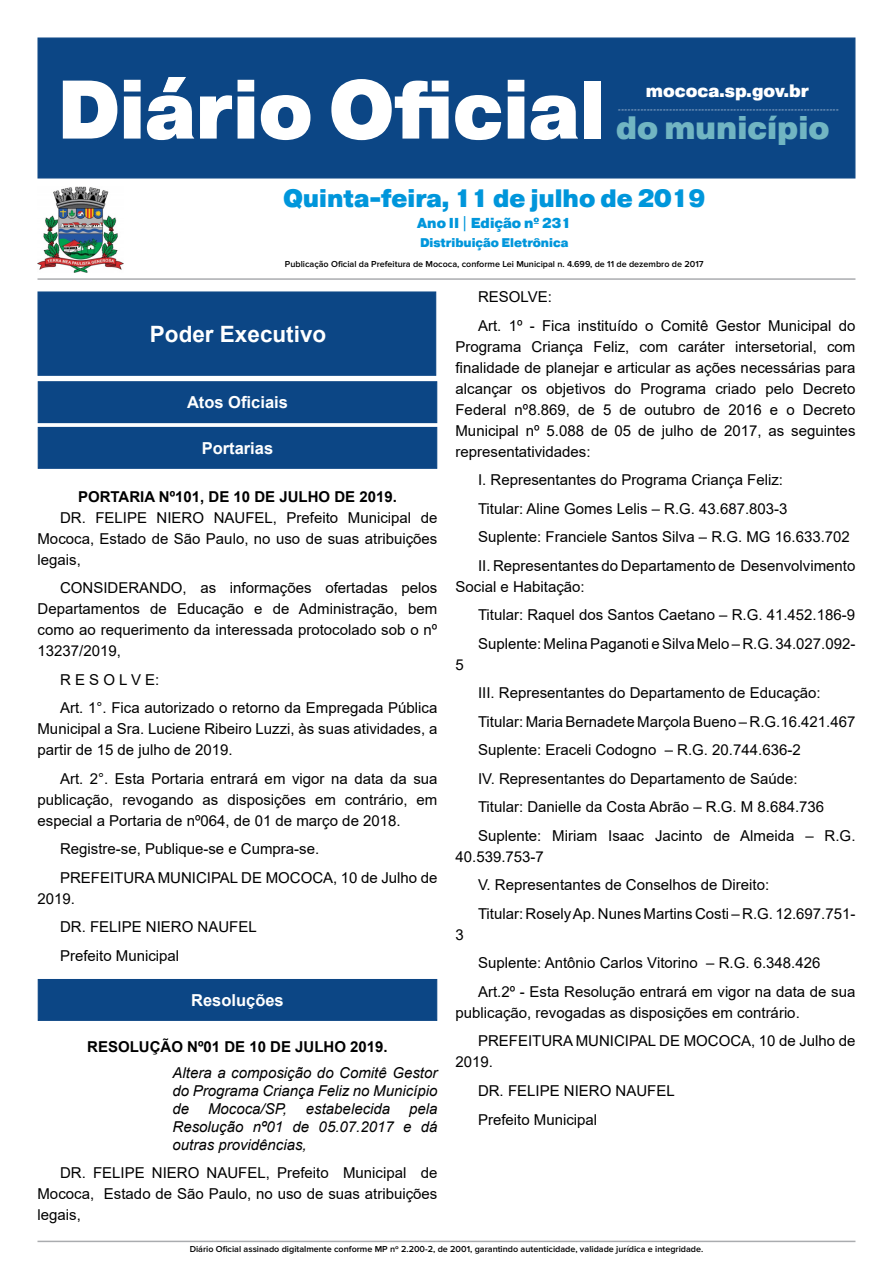
<style>
.page{position:relative;width:893px;height:1263px;background:#fff}
.page>*{position:absolute;margin:0;border:0;box-sizing:border-box;transform-origin:0 0}
.t1{font:900 82.8px "Pragmatica Ext";color:#fff;scale:.83 1}
.t2{font:900 32.4px "Pragmatica Ext";color:#71b5c2;scale:.83 1}
.t3{font:900 25.2px "Pragmatica Ext";color:#0096db;scale:.83 1}
.t4{font:700 22.5px "Arial";color:#fff}
.t5{font:900 18px "Pragmatica Ext";color:#fff;scale:.83 1}
.t6{font:700 16.5px "Arial";color:#fff}
._2_-_Corpo{font:15px/21px "Arial";color:#000;text-align:justify}
._3_-_Ementa{font:italic 15px/18px "Arial";color:#000;text-align:justify}
._1_-_Cabeçalho{font:700 15px "Arial";color:#000}
.t7{font:900 14.4px "Pragmatica Ext";color:#0096db;scale:.83 1}
.t8{font:900 12.6px "Pragmatica Ext";color:#0096db;scale:.83 1}
.t9{font:600 9px "Proxima Nova";color:#000}
.t10{font:9px "Minion Pro";color:#fff}
</style>
<div class="page">
<div style="left:38px;top:38px;width:817px;height:140px;background:#0c4685"></div>
<hr style="left:38px;top:278px;width:817px;height:2px;background:#aaacaf">
<svg style="left:163px;top:77px;width:23px;height:15px"></svg>
<hr style="left:37px;top:1241px;width:818px;height:1px;background:#aaacaf">
<img style="left:38px;top:186px;width:86px;height:87px">
<div style="left:38px;top:291px;width:398px;height:85px;background:#0c4685;border:1px solid #0c4685"></div>
<div style="left:38px;top:381px;width:399px;height:42px;background:#0c4685;border:1px solid #0c4685"></div>
<div style="left:38px;top:427px;width:399px;height:42px;background:#0c4685;border:1px solid #0c4685"></div>
<div style="left:38px;top:979px;width:399px;height:42px;background:#0c4685;border:1px solid #0c4685"></div>
<h1 class="t1" style="left:57px;top:55px;width:662px">Diário Oficial</h1>
<p class="t5" style="left:646px;top:79px;width:198px">mococa.sp.gov.br</p>
<p class="t10" style="left:618px;top:103px;width:223px">---------------------------------------------------------------------</p>
<h2 class="t2" style="left:616px;top:107px;width:259px">do município</h2>
<h3 class="t3" style="left:283px;top:182px;width:510px">Quinta-feira, 11 de julho de 2019</h3>
<p class="t7" style="left:417px;top:214px;width:187px">Ano II | Edição nº 231</p>
<p class="t9" style="left:285px;top:259px;width:420px">Publicação Oficial da Prefeitura de Mococa, conforme Lei Municipal n. 4.699, de 11 de dezembro de 2017</p>
<p class="t8" style="left:420px;top:234px;width:180px">Distribuição Eletrônica</p>
<p class="t4" style="left:150px;top:318px;width:178px">Poder Executivo</p>
<p class="t6" style="left:187px;top:391px;width:102px">Atos Oficiais</p>
<p class="t6" style="left:202px;top:436px;width:73px">Portarias</p>
<p class="_1_-_Cabeçalho" style="left:78px;top:486px;width:320px">PORTARIA Nº101, DE 10 DE JULHO DE 2019.</p>
<p class="_2_-_Corpo" style="left:38px;top:507px;width:401px;text-indent:22px">DR. FELIPE NIERO NAUFEL, Prefeito Municipal de Mococa, Estado de São Paulo, no uso de suas atribuições legais,</p>
<p class="_2_-_Corpo" style="left:38px;top:577px;width:401px;text-indent:22px">CONSIDERANDO, as informações ofertadas pelos Departamentos de Educação e de Administração, bem como ao requerimento da interessada protocolado sob o nº 13237/2019,</p>
<p class="_2_-_Corpo" style="left:60px;top:669px;width:101px">R E S O L V E:</p>
<p class="_2_-_Corpo" style="left:38px;top:697px;width:401px;text-indent:22px">Art. 1°. Fica autorizado o retorno da Empregada Pública Municipal a Sra. Luciene Ribeiro Luzzi, às suas atividades, a partir de 15 de julho de 2019.</p>
<p class="_2_-_Corpo" style="left:38px;top:768px;width:401px;text-indent:22px">Art. 2°. Esta Portaria entrará em vigor na data da sua publicação, revogando as disposições em contrário, em especial a Portaria de nº064, de 01 de março de 2018.</p>
<p class="_2_-_Corpo" style="left:60px;top:838px;width:261px">Registre-se, Publique-se e Cumpra-se.</p>
<p class="_2_-_Corpo" style="left:38px;top:867px;width:401px;text-indent:22px">PREFEITURA MUNICIPAL DE MOCOCA, 10 de Julho de<br>2019.</p>
<p class="_2_-_Corpo" style="left:60px;top:916px;width:198px">DR. FELIPE NIERO NAUFEL</p>
<p class="_2_-_Corpo" style="left:60px;top:945px;width:121px">Prefeito Municipal</p>
<p class="t6" style="left:191px;top:988px;width:94px">Resoluções</p>
<p class="_1_-_Cabeçalho" style="left:87px;top:1036px;width:302px">RESOLUÇÃO Nº01 DE 10 DE JULHO 2019.</p>
<p class="_3_-_Ementa" style="left:172px;top:1064px;width:266px">Altera a composição do Comitê Gestor do Programa Criança Feliz no Município de</p>
<p class="_3_-_Ementa" style="left:208px;top:1100px;width:80px">Mococa/SP,</p>
<p class="_3_-_Ementa" style="left:306px;top:1100px;width:86px">estabelecida</p>
<p class="_3_-_Ementa" style="left:172px;top:1100px;width:266px;text-indent:237px">pela Resolução nº01 de 05.07.2017 e dá outras providências,</p>
<p class="_2_-_Corpo" style="left:38px;top:1162px;width:401px;text-indent:22px">DR. FELIPE NIERO NAUFEL, Prefeito Municipal de Mococa, Estado de São Paulo, no uso de suas atribuições legais,</p>
<p class="_2_-_Corpo" style="left:478px;top:286px;width:75px">RESOLVE:</p>
<p class="_2_-_Corpo" style="left:455px;top:315px;width:401px;text-indent:22px">Art. 1º - Fica instituído o Comitê Gestor Municipal do Programa Criança Feliz, com caráter intersetorial, com finalidade de planejar e articular as ações necessárias para alcançar os objetivos do Programa criado pelo Decreto Federal nº8.869, de 5 de outubro de 2016 e o Decreto Municipal nº 5.088 de 05 de julho de 2017, as seguintes representatividades:</p>
<p class="_2_-_Corpo" style="left:478px;top:469px;width:307px">I. Representantes do Programa Criança Feliz:</p>
<p class="_2_-_Corpo" style="left:478px;top:498px;width:311px">Titular: Aline Gomes Lelis – R.G. 43.687.803-3</p>
<p class="_2_-_Corpo" style="left:478px;top:526px;width:373px">Suplente: Franciele Santos Silva – R.G. MG 16.633.702</p>
<p class="_2_-_Corpo" style="left:455px;top:555px;width:401px;text-indent:22px">II. Representantes do Departamento de Desenvolvimento<br>Social e Habitação:</p>
<p class="_2_-_Corpo" style="left:478px;top:604px;width:379px">Titular: Raquel dos Santos Caetano – R.G. 41.452.186-9</p>
<p class="_2_-_Corpo" style="left:478px;top:633px;width:379px">Suplente: Melina Paganoti e Silva Melo – R.G. 34.027.092-</p>
<p class="_2_-_Corpo" style="left:455px;top:654px;width:10px">5</p>
<p class="_2_-_Corpo" style="left:478px;top:682px;width:344px">III. Representantes do Departamento de Educação:</p>
<p class="_2_-_Corpo" style="left:478px;top:711px;width:379px">Titular: Maria Bernadete Marçola Bueno – R.G.16.421.467</p>
<p class="_2_-_Corpo" style="left:478px;top:739px;width:324px">Suplente: Eraceli Codogno – R.G. 20.744.636-2</p>
<p class="_2_-_Corpo" style="left:478px;top:768px;width:321px">IV. Representantes do Departamento de Saúde:</p>
<p class="_2_-_Corpo" style="left:478px;top:796px;width:348px">Titular: Danielle da Costa Abrão – R.G. M 8.684.736</p>
<p class="_2_-_Corpo" style="left:455px;top:825px;width:401px;text-indent:22px">Suplente: Miriam Isaac Jacinto de Almeida – R.G.<br>40.539.753-7</p>
<p class="_2_-_Corpo" style="left:478px;top:874px;width:293px">V. Representantes de Conselhos de Direito:</p>
<p class="_2_-_Corpo" style="left:478px;top:903px;width:379px">Titular: Rosely Ap. Nunes Martins Costi – R.G. 12.697.751-</p>
<p class="_2_-_Corpo" style="left:455px;top:924px;width:10px">3</p>
<p class="_2_-_Corpo" style="left:478px;top:952px;width:344px">Suplente: Antônio Carlos Vitorino – R.G. 6.348.426</p>
<p class="_2_-_Corpo" style="left:455px;top:981px;width:401px;text-indent:22px">Art.2º - Esta Resolução entrará em vigor na data de sua publicação, revogadas as disposições em contrário.</p>
<p class="_2_-_Corpo" style="left:455px;top:1030px;width:401px;text-indent:22px">PREFEITURA MUNICIPAL DE MOCOCA, 10 de Julho de<br>2019.</p>
<p class="_2_-_Corpo" style="left:478px;top:1080px;width:198px">DR. FELIPE NIERO NAUFEL</p>
<p class="_2_-_Corpo" style="left:478px;top:1108px;width:121px">Prefeito Municipal</p>
<p class="t9" style="left:190px;top:1244px;width:515px">Diário Oficial assinado digitalmente conforme MP nº 2.200-2, de 2001, garantindo autenticidade, validade jurídica e integridade.</p>
</div>
